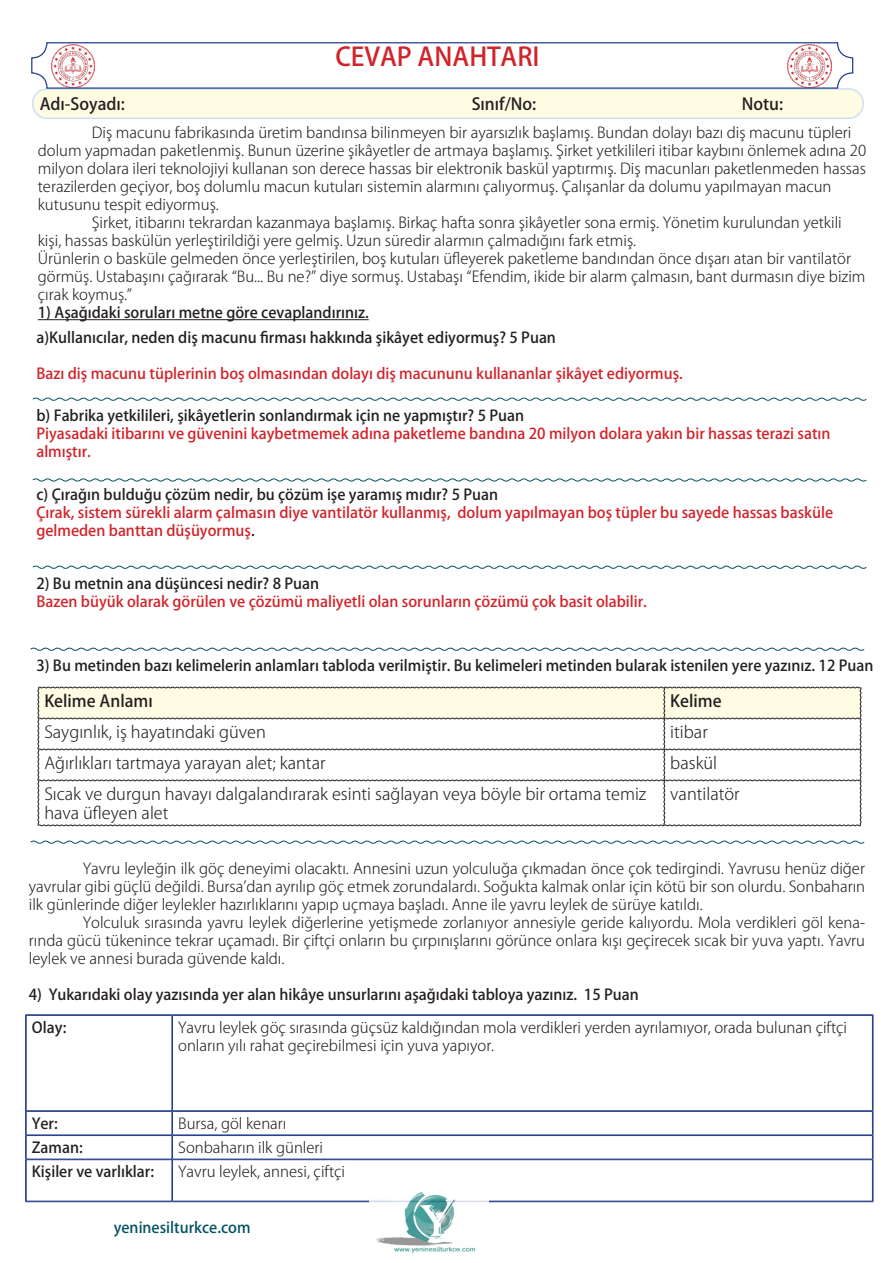
<style>
.page{position:relative;width:893px;height:1263px;background:#fff}
.page>*{position:absolute;margin:0;border:0;box-sizing:border-box;transform-origin:0 0}
.t1{font:500 25.5px "Koz Go Pr 6 N";color:#d1232a}
.t2{font:300 16.5px/19.8px "Koz Go Pr 6 N";color:#231f20}
.t3{font:500 16.5px "Koz Go Pr 6 N";color:#231f20}
.t4{font:300 15px/18px "Koz Go Pr 6 N";color:#231f20}
.t5{font:500 15px "Koz Go Pr 6 N";color:#231f20}
.t6{font:500 15px/18px "Koz Go Pr 6 N";color:#d1232a}
.t7{font:500 15px "Koz Go Pr 6 N";color:#015263}
.s1{color:#231f20}
</style>
<div class="page">
<div style="left:33px;top:89px;width:830px;height:29px;background:#fffce4;border-radius:15px"></div>
<div style="left:32px;top:88px;width:832px;height:31px;border:2px solid #cae1f4;border-radius:15px"></div>
<img style="left:788px;top:44px;width:43px;height:43px">
<img style="left:51px;top:44px;width:44px;height:43px">
<div style="left:31px;top:42px;width:822px;height:47px;border:1px solid #253f8e;border-radius:15px"></div>
<hr style="left:26px;top:1014px;width:146px;height:1px;background:#253f8e">
<hr style="left:26px;top:1015px;width:146px;height:1px;background:#253f8e">
<hr style="left:25px;top:1015px;width:1px;height:96px;background:#253f8e">
<hr style="left:26px;top:1015px;width:1px;height:96px;background:#253f8e">
<hr style="left:172px;top:1014px;width:701px;height:1px;background:#253f8e">
<hr style="left:172px;top:1015px;width:700px;height:1px;background:#253f8e">
<hr style="left:172px;top:1015px;width:1px;height:96px;background:#253f8e">
<hr style="left:872px;top:1015px;width:1px;height:96px;background:#253f8e">
<hr style="left:873px;top:1015px;width:1px;height:96px;background:#253f8e">
<hr style="left:26px;top:1110px;width:146px;height:1px;background:#253f8e">
<hr style="left:26px;top:1111px;width:146px;height:1px;background:#253f8e">
<hr style="left:172px;top:1110px;width:700px;height:1px;background:#253f8e">
<hr style="left:172px;top:1111px;width:700px;height:1px;background:#253f8e">
<hr style="left:26px;top:1135px;width:146px;height:1px;background:#253f8e">
<svg style="left:25px;top:1111px;width:2px;height:48px"></svg>
<hr style="left:172px;top:1135px;width:700px;height:1px;background:#253f8e">
<svg style="left:172px;top:1111px;width:1px;height:48px"></svg>
<svg style="left:872px;top:1111px;width:2px;height:48px"></svg>
<hr style="left:26px;top:1159px;width:146px;height:1px;background:#253f8e">
<hr style="left:25px;top:1159px;width:1px;height:43px;background:#253f8e">
<hr style="left:26px;top:1160px;width:1px;height:41px;background:#253f8e">
<hr style="left:172px;top:1159px;width:700px;height:1px;background:#253f8e">
<hr style="left:172px;top:1160px;width:1px;height:41px;background:#253f8e">
<hr style="left:872px;top:1160px;width:1px;height:41px;background:#253f8e">
<hr style="left:873px;top:1159px;width:1px;height:43px;background:#253f8e">
<hr style="left:26px;top:1201px;width:146px;height:1px;background:#253f8e">
<hr style="left:172px;top:1201px;width:701px;height:1px;background:#253f8e">
<hr style="left:38px;top:319px;width:331px;height:1px;background:#231f20">
<svg style="left:32px;top:397px;width:835px;height:4px"></svg>
<svg style="left:32px;top:478px;width:835px;height:4px"></svg>
<svg style="left:32px;top:565px;width:835px;height:4px"></svg>
<svg style="left:30px;top:647px;width:835px;height:4px"></svg>
<svg style="left:30px;top:840px;width:835px;height:4px"></svg>
<svg style="left:37px;top:686px;width:825px;height:140px"></svg>
<img style="left:370px;top:1192px;width:118px;height:61px">
<p class="t1" style="left:335px;top:42px;width:206px">CEVAP ANAHTARI</p>
<p class="t3" style="left:40px;top:95px;width:87px">Adı-Soyadı:</p>
<p class="t3" style="left:472px;top:95px;width:66px">Sınıf/No:</p>
<p class="t3" style="left:742px;top:95px;width:43px">Notu:</p>
<p class="t4" style="left:38px;top:123px;width:830px;text-indent:54px">Diş macunu fabrikasında üretim bandınsa bilinmeyen bir ayarsızlık başlamış. Bundan dolayı bazı diş macunu tüpleri dolum yapmadan paketlenmiş. Bunun üzerine şikâyetler de artmaya başlamış. Şirket yetkilileri itibar kaybını önlemek adına 20 milyon dolara ileri teknolojiyi kullanan son derece hassas bir elektronik baskül yaptırmış. Diş macunları paketlenmeden hassas terazilerden geçiyor, boş dolumlu macun kutuları sistemin alarmını çalıyormuş. Çalışanlar da dolumu yapılmayan macun kutusunu tespit ediyormuş.</p>
<p class="t4" style="left:38px;top:213px;width:805px;text-indent:54px">Şirket, itibarını tekrardan kazanmaya başlamış. Birkaç hafta sonra şikâyetler sona ermiş. Yönetim kurulundan yetkili kişi, hassas baskülün yerleştirildiği yere gelmiş. Uzun süredir alarmın çalmadığını fark etmiş.</p>
<p class="t4" style="left:38px;top:249px;width:829px">Ürünlerin o basküle gelmeden önce yerleştirilen, boş kutuları üfleyerek paketleme bandından önce dışarı atan bir vantilatör görmüş. Ustabaşını çağırarak “Bu... Bu ne?” diye sormuş. Ustabaşı “Efendim, ikide bir alarm çalmasın, bant durmasın diye bizim çırak koymuş.”</p>
<p class="t5" style="left:38px;top:304px;width:332px">1) Aşağıdaki soruları metne göre cevaplandırınız.</p>
<p class="t5" style="left:36px;top:329px;width:521px">a)Kullanıcılar, neden diş macunu firması hakkında şikâyet ediyormuş? 5 Puan</p>
<p class="t6" style="left:36px;top:365px;width:648px">Bazı diş macunu tüplerinin boş olmasından dolayı diş macununu kullananlar şikâyet ediyormuş.</p>
<p class="t5" style="left:36px;top:407px;width:489px">b) Fabrika yetkilileri, şikâyetlerin sonlandırmak için ne yapmıştır? 5 Puan</p>
<p class="t6" style="left:36px;top:425px;width:796px">Piyasadaki itibarını ve güvenini kaybetmemek adına paketleme bandına 20 milyon dolara yakın bir hassas terazi satın almıştır.</p>
<p class="t5" style="left:36px;top:486px;width:463px">c) Çırağın bulduğu çözüm nedir, bu çözüm işe yaramış mıdır? 5 Puan</p>
<p class="t6" style="left:36px;top:503px;width:798px">Çırak, sistem sürekli alarm çalmasın diye vantilatör kullanmış, dolum yapılmayan boş tüpler bu sayede hassas basküle gelmeden banttan düşüyormuş<span class="s1">.</span></p>
<p class="t5" style="left:36px;top:575px;width:284px">2) Bu metnin ana düşüncesi nedir? 8 Puan</p>
<p class="t6" style="left:36px;top:592px;width:612px">Bazen büyük olarak görülen ve çözümü maliyetli olan sorunların çözümü çok basit olabilir.</p>
<p class="t5" style="left:36px;top:657px;width:839px">3) Bu metinden bazı kelimelerin anlamları tabloda verilmiştir. Bu kelimeleri metinden bularak istenilen yere yazınız. 12 Puan</p>
<p class="t3" style="left:44px;top:691px;width:110px">Kelime Anlamı</p>
<p class="t3" style="left:670px;top:691px;width:53px">Kelime</p>
<p class="t2" style="left:44px;top:722px;width:223px">Saygınlık, iş hayatındaki güven</p>
<p class="t2" style="left:670px;top:722px;width:39px">itibar</p>
<p class="t2" style="left:44px;top:753px;width:283px">Ağırlıkları tartmaya yarayan alet; kantar</p>
<p class="t2" style="left:670px;top:753px;width:48px">baskül</p>
<p class="t2" style="left:44px;top:784px;width:603px">Sıcak ve durgun havayı dalgalandırarak esinti sağlayan veya böyle bir ortama temiz hava üfleyen alet</p>
<p class="t2" style="left:670px;top:784px;width:71px">vantilatör</p>
<p class="t4" style="left:29px;top:859px;width:838px;text-align:justify;text-indent:54px">Yavru leyleğin ilk göç deneyimi olacaktı. Annesini uzun yolculuğa çıkmadan önce çok tedirgindi. Yavrusu henüz diğer yavrular gibi güçlü değildi. Bursa’dan ayrılıp göç etmek zorundalardı. Soğukta kalmak onlar için kötü bir son olurdu. Sonbaharın ilk günlerinde diğer leylekler hazırlıklarını yapıp uçmaya başladı. Anne ile yavru leylek de sürüye katıldı.</p>
<p class="t4" style="left:29px;top:913px;width:838px;text-align:justify;text-indent:54px">Yolculuk sırasında yavru leylek diğerlerine yetişmede zorlanıyor annesiyle geride kalıyordu. Mola verdikleri göl kena&shy;rında gücü tükenince tekrar uçamadı. Bir çiftçi onların bu çırpınışlarını görünce onlara kışı geçirecek sıcak bir yuva yaptı. Yavru leylek ve annesi burada güvende kaldı.</p>
<p class="t5" style="left:29px;top:986px;width:611px">4) Yukarıdaki olay yazısında yer alan hikâye unsurlarını aşağıdaki tabloya yazınız. 15 Puan</p>
<p class="t5" style="left:32px;top:1019px;width:36px">Olay:</p>
<p class="t4" style="left:178px;top:1019px;width:670px">Yavru leylek göç sırasında güçsüz kaldığından mola verdikleri yerden ayrılamıyor, orada bulunan çiftçi onların yılı rahat geçirebilmesi için yuva yapıyor.</p>
<p class="t5" style="left:32px;top:1115px;width:27px">Yer:</p>
<p class="t4" style="left:178px;top:1115px;width:110px">Bursa, göl kenarı</p>
<p class="t5" style="left:32px;top:1139px;width:52px">Zaman:</p>
<p class="t4" style="left:178px;top:1139px;width:146px">Sonbaharın ilk günleri</p>
<p class="t5" style="left:32px;top:1163px;width:124px">Kişiler ve varlıklar:</p>
<p class="t4" style="left:178px;top:1163px;width:168px">Yavru leylek, annesi, çiftçi</p>
<p class="t7" style="left:114px;top:1219px;width:138px">yeninesilturkce.com</p>
</div>
